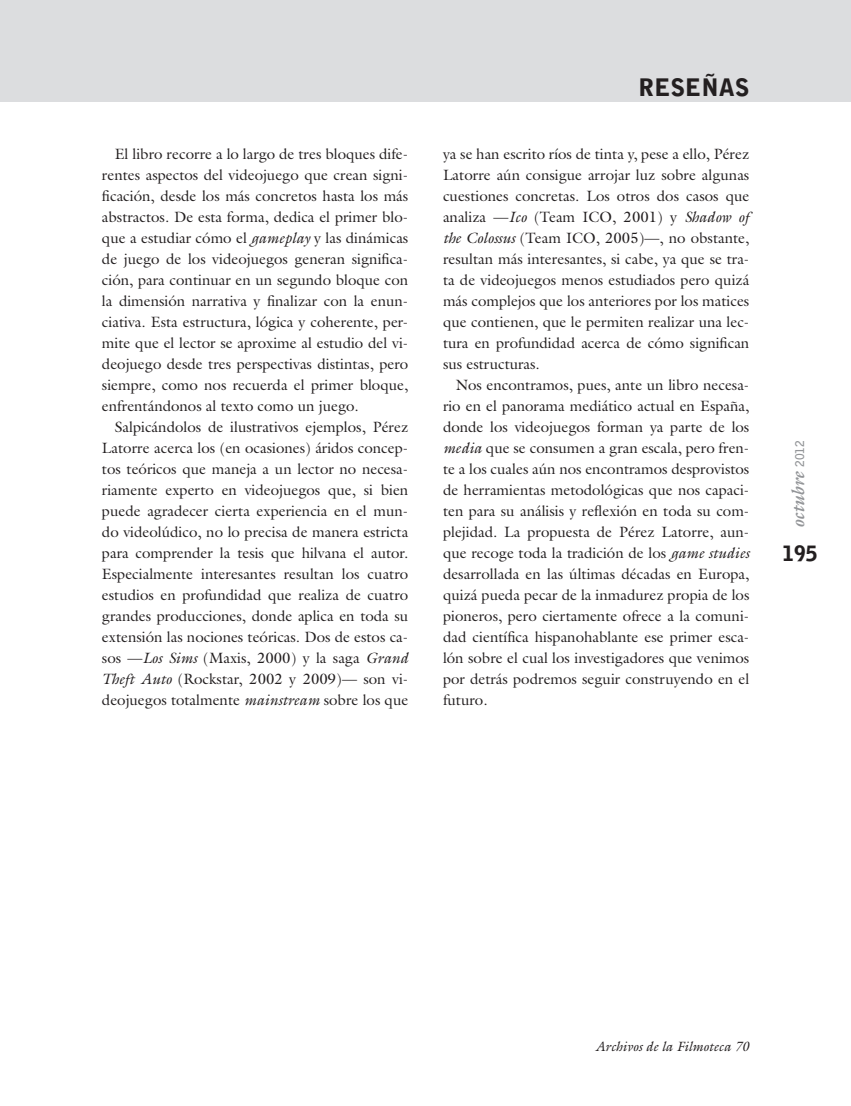
<style>
.page{position:relative;width:851px;height:1106px;background:#fff}
.page>*{position:absolute;margin:0;border:0;box-sizing:border-box;transform-origin:0 0}
.t1{font:900 24px "Bell Gothic Std";color:#231f20}
.t2{font:900 21px "Bell Gothic Std";color:#231f20}
.t3{font:italic 700 18px "Galliard Std";color:#939598}
.Texto{font:15px/21px "Galliard Std";color:#231f20;text-align:justify}
.t4{font:italic 13.5px "Galliard Std";color:#231f20}
.s1{font-style:italic}
.s2{font-family:"Bell Gothic Std";font-style:normal;font-size:12px}
</style>
<div class="page">
<div style="left:0;top:0;width:850px;height:102px;background:#dcdddf"></div>
<p class="Texto" style="left:102px;top:143px;width:308px;text-indent:13px">El libro recorre a lo largo de tres bloques dife&shy;rentes aspectos del videojuego que crean signi&shy;ficación, desde los más concretos hasta los más abstractos. De esta forma, dedica el primer blo&shy;que a estudiar cómo el <span class="s1">gameplay</span> y las dinámicas de juego de los videojuegos generan significa&shy;ción, para continuar en un segundo bloque con la dimensión narrativa y finalizar con la enun&shy;ciativa. Esta estructura, lógica y coherente, per&shy;mite que el lector se aproxime al estudio del vi&shy;deojuego desde tres perspectivas distintas, pero siempre, como nos recuerda el primer bloque, enfrentándonos al texto como un juego.</p>
<p class="Texto" style="left:102px;top:416px;width:308px;text-indent:13px">Salpicándolos de ilustrativos ejemplos, Pérez Latorre acerca los (en ocasiones) áridos concep&shy;tos teóricos que maneja a un lector no necesa&shy;riamente experto en videojuegos que, si bien puede agradecer cierta experiencia en el mun&shy;do videolúdico, no lo precisa de manera estricta para comprender la tesis que hilvana el autor.<br>Especialmente interesantes resultan los cuatro estudios en profundidad que realiza de cuatro grandes producciones, donde aplica en toda su extensión las nociones teóricas. Dos de estos ca&shy;sos —<span class="s1">Los Sims</span> (Maxis, 2000) y la saga <span class="s1">Grand Theft Auto</span> (Rockstar, 2002 y 2009)— son vi&shy;deojuegos totalmente <span class="s1">mainstream</span> sobre los que</p>
<h1 class="t1" style="left:638px;top:73px;width:112px">RESEÑAS</h1>
<p class="Texto" style="left:443px;top:143px;width:308px">ya se han escrito ríos de tinta y, pese a ello, Pérez Latorre aún consigue arrojar luz sobre algunas cuestiones concretas. Los otros dos casos que analiza —<span class="s1">Ico</span> (Team ICO, 2001) y <span class="s1">Shadow of the Colossus</span> (Team ICO, 2005)—, no obstante, resultan más interesantes, si cabe, ya que se tra&shy;ta de videojuegos menos estudiados pero quizá más complejos que los anteriores por los matices que contienen, que le permiten realizar una lec&shy;tura en profundidad acerca de cómo significan sus estructuras.</p>
<p class="Texto" style="left:443px;top:374px;width:308px;text-indent:13px">Nos encontramos, pues, ante un libro necesa&shy;rio en el panorama mediático actual en España, donde los videojuegos forman ya parte de los <span class="s1">media</span> que se consumen a gran escala, pero fren&shy;te a los cuales aún nos encontramos desprovistos de herramientas metodológicas que nos capaci&shy;ten para su análisis y reflexión en toda su com&shy;plejidad. La propuesta de Pérez Latorre, aun&shy;que recoge toda la tradición de los <span class="s1">game studies </span>desarrollada en las últimas décadas en Europa, quizá pueda pecar de la inmadurez propia de los pioneros, pero ciertamente ofrece a la comuni&shy;dad científica hispanohablante ese primer esca&shy;lón sobre el cual los investigadores que venimos por detrás podremos seguir construyendo en el futuro.</p>
<p class="t3" style="left:786px;top:528px;width:89px;rotate:-90deg">octubre <span class="s2">2012</span></p>
<h2 class="t2" style="left:782px;top:541px;width:37px">195</h2>
<p class="t4" style="left:595px;top:1038px;width:155px">Archivos de la Filmoteca 70</p>
</div>
